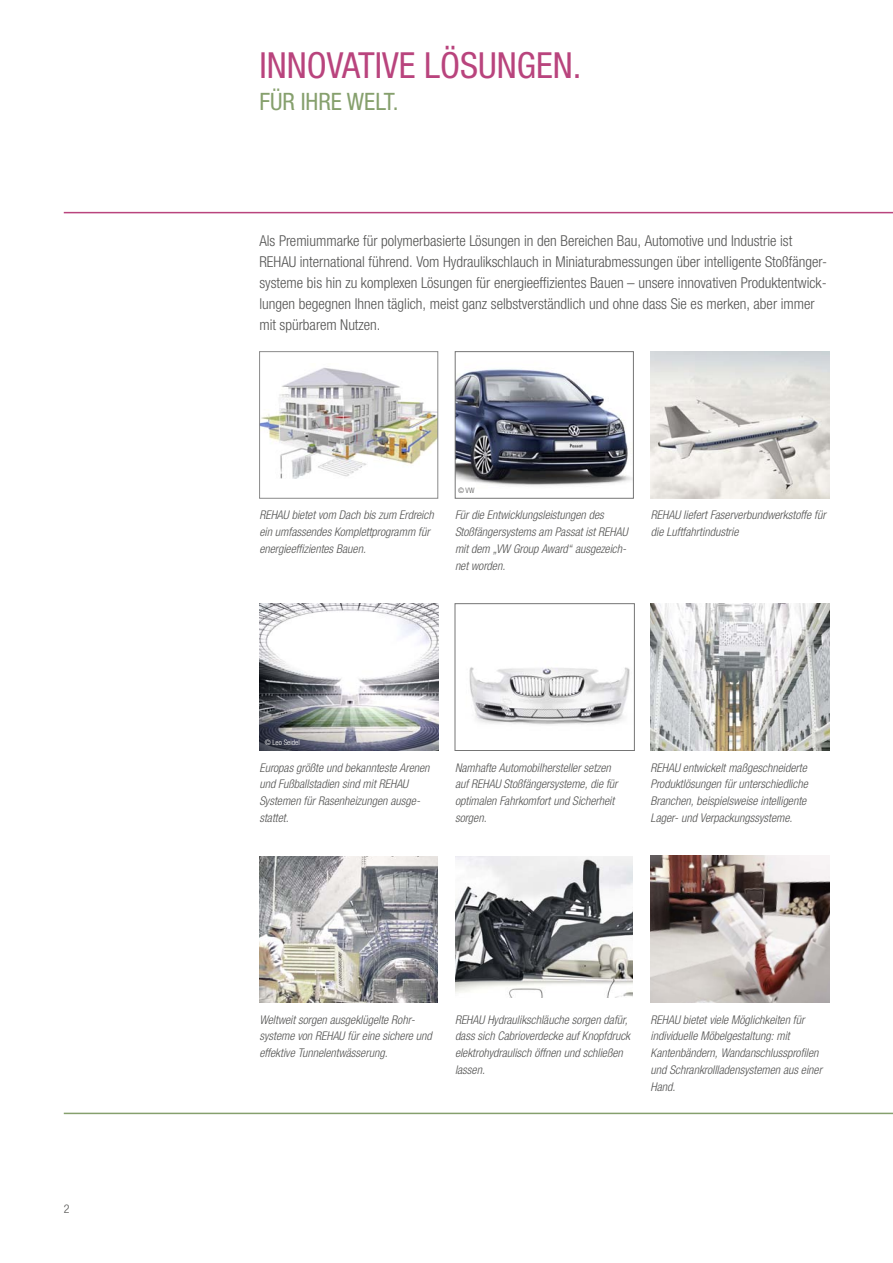
<style>
.page{position:relative;width:893px;height:1263px;background:#fff}
.page>*{position:absolute;margin:0;border:0;box-sizing:border-box;transform-origin:0 0}
.t1{font:condensed 36px "Helvetica Neue LTW1 G";color:#b9447d}
.t2{font:condensed 24px "Helvetica Neue LTW1 G";color:#86a06d}
.t3{font:300 condensed 15px/21px "Helvetica Neue LTW1 G";color:#545453}
.t4{font:italic 300 condensed 12px/16.8px "Helvetica Neue LTW1 G";color:#545453}
.t5{font:300 condensed 12px "Helvetica Neue LTW1 G";color:#545453}
.t6{font:300 condensed 7.5px "Helvetica Neue LTW1 G";color:#fff}
.t7{font:300 condensed 7.5px "Helvetica Neue LT Com";color:#545453}
</style>
<div class="page">
<hr style="left:64px;top:212px;width:829px;height:1px;background:#b9447d">
<hr style="left:64px;top:1113px;width:829px;height:1px;background:#86a06d">
<img style="left:260px;top:856px;width:178px;height:146px">
<img style="left:651px;top:603px;width:179px;height:147px">
<img style="left:651px;top:855px;width:178px;height:147px">
<img style="left:455px;top:856px;width:178px;height:141px">
<img style="left:469px;top:667px;width:161px;height:58px">
<div style="left:455px;top:603px;width:180px;height:148px;border:1px solid #757575"></div>
<img style="left:259px;top:603px;width:179px;height:147px">
<img style="left:651px;top:351px;width:178px;height:147px">
<img style="left:457px;top:369px;width:175px;height:117px">
<div style="left:455px;top:351px;width:179px;height:147px;border:1px solid #757575"></div>
<img style="left:261px;top:368px;width:175px;height:111px">
<div style="left:259px;top:351px;width:179px;height:147px;border:1px solid #8a8a8a"></div>
<p class="t5" style="left:64px;top:1201px;width:7px">2</p>
<h1 class="t1" style="left:259px;top:44px;width:324px">INNOVATIVE LÖSUNGEN.</h1>
<h2 class="t2" style="left:259px;top:87px;width:141px">FÜR IHRE WELT.</h2>
<p class="t3" style="left:259px;top:231px;width:569px">Als Premiummarke für polymerbasierte Lösungen in den Bereichen Bau, Automotive und Industrie ist REHAU international führend. Vom Hydraulikschlauch in Miniaturabmessungen über intelligente Stoßfänger&shy;systeme bis hin zu komplexen Lösungen für energieeffizientes Bauen – unsere innovativen Produktentwick&shy;lungen begegnen Ihnen täglich, meist ganz selbstverständlich und ohne dass Sie es merken, aber immer mit spürbarem Nutzen.</p>
<p class="t4" style="left:259px;top:507px;width:176px">REHAU bietet vom Dach bis zum Erdreich ein umfassendes Komplettprogramm für energieeffizientes Bauen.</p>
<p class="t7" style="left:458px;top:486px;width:18px">© VW</p>
<p class="t4" style="left:455px;top:507px;width:174px">Für die Entwicklungsleistungen des<br>Stoßfängersystems am Passat ist REHAU mit dem „VW Group Award“ ausgezeich&shy;net worden.</p>
<p class="t4" style="left:651px;top:507px;width:176px">REHAU liefert Faserverbundwerkstoffe für die Luftfahrtindustrie</p>
<p class="t6" style="left:265px;top:738px;width:37px">© Leo Seidel</p>
<p class="t4" style="left:259px;top:759px;width:172px">Europas größte und bekannteste Arenen und Fußballstadien sind mit REHAU<br>Systemen für Rasenheizungen ausge&shy;stattet.</p>
<p class="t4" style="left:455px;top:759px;width:164px">Namhafte Automobilhersteller setzen auf REHAU Stoßfängersysteme, die für optimalen Fahrkomfort und Sicherheit sorgen.</p>
<p class="t4" style="left:651px;top:759px;width:159px;text-align:justify">REHAU entwickelt maßgeschneiderte Produktlösungen für unterschiedliche Branchen, beispielsweise intelligente Lager- und Verpackungssysteme.</p>
<p class="t4" style="left:259px;top:1011px;width:174px">Weltweit sorgen ausgeklügelte Rohr&shy;systeme von REHAU für eine sichere und effektive Tunnelentwässerung.</p>
<p class="t4" style="left:455px;top:1011px;width:177px">REHAU Hydraulikschläuche sorgen dafür, dass sich Cabrioverdecke auf Knopfdruck elektrohydraulisch öffnen und schließen lassen.</p>
<p class="t4" style="left:651px;top:1011px;width:173px">REHAU bietet viele Möglichkeiten für individuelle Möbelgestaltung: mit<br>Kantenbändern, Wandanschlussprofilen und Schrankrollladensystemen aus einer<br>Hand.</p>
</div>
